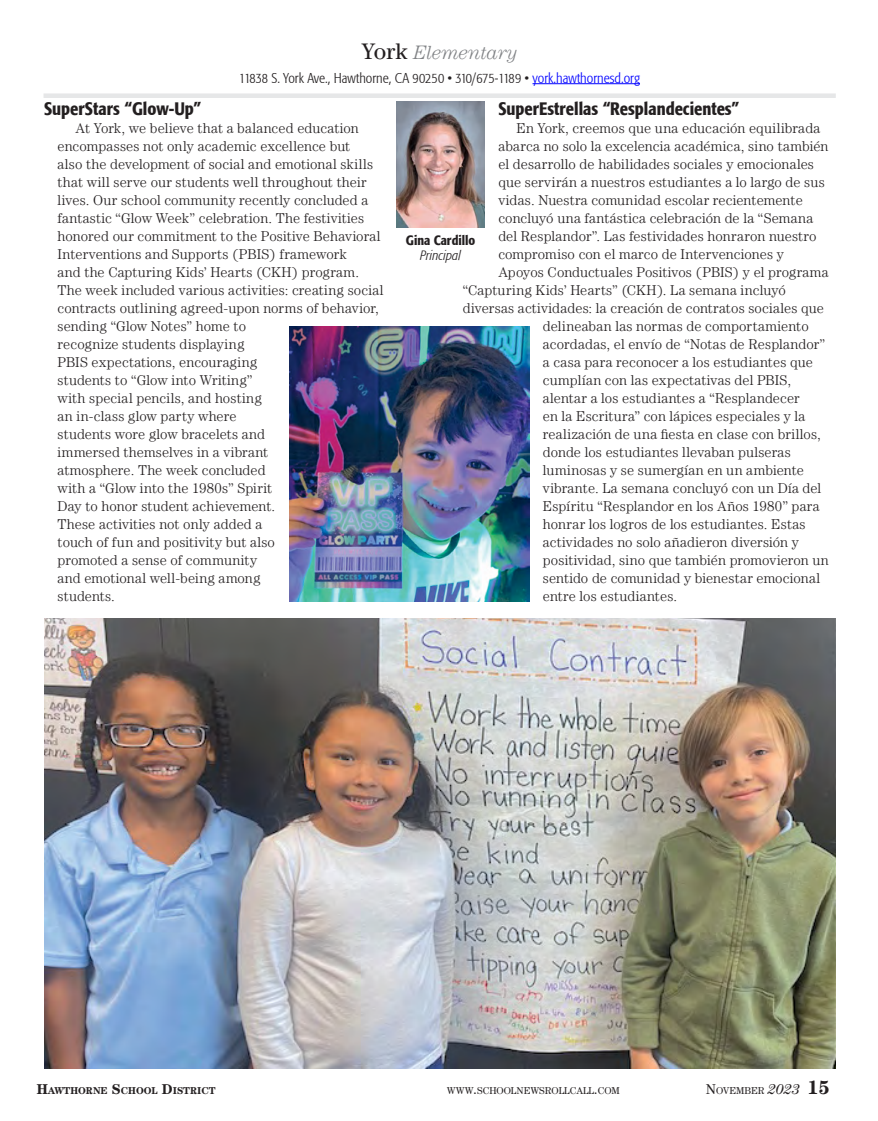
<style>
.page{position:relative;width:878px;height:1121px;background:#fff}
.page>*{position:absolute;margin:0;border:0;box-sizing:border-box;transform-origin:0 0}
.t1{font:italic 300 19.5px "Century LT";letter-spacing:-.005em;color:#808285}
.t2{font:500 condensed 18px "Formata";color:#231f20}
.t3{font:300 14.25px/18px "Century LT";letter-spacing:.01em;color:#231f20}
.t4{font:300 condensed 14.25px "Formata";color:#231f20}
.t5{font:500 condensed 13.5px "Formata";color:#231f20}
.t6{font:italic 300 condensed 13.5px "Formata";letter-spacing:.005em;color:#231f20}
.t7{font:10.05px "Century LT";color:#231f20}
.t8{font:700 10.05px "Century LT";color:#231f20}
.s1{font-weight:400;font-style:normal;font-size:22.5px;color:#231f20}
.s2{color:#00f}
.s3{font-size:14.25px}
.s4{font-style:italic;font-size:14.25px}
.s5{font-weight:700;font-size:19.5px}
</style>
<div class="page">
<div style="left:44px;top:93px;width:791px;height:5px;background:#e6e7e8"></div>
<hr style="left:532px;top:83px;width:108px;height:1px;background:#00f">
<img style="left:396px;top:102px;width:89px;height:126px">
<img style="left:289px;top:326px;width:240px;height:275px">
<img style="left:44px;top:618px;width:791px;height:450px">
<h1 class="t1" style="left:361px;top:41px;width:158px"><span class="s1">York</span> Elementary</h1>
<p class="t4" style="left:239px;top:69px;width:402px">11838 S. York Ave., Hawthorne, CA 90250 • 310/675-1189 • <span class="s2">york.hawthornesd.org</span></p>
<p class="t2" style="left:498px;top:98px;width:242px">SuperEstrellas “Resplandecientes”</p>
<p class="t3" style="left:516px;top:119px;width:305px">En York, creemos que una educación equilibrada</p>
<p class="t3" style="left:498px;top:137px;width:331px">abarca no solo la excelencia académica, sino también</p>
<p class="t3" style="left:498px;top:155px;width:317px">el desarrollo de habilidades sociales y emocionales</p>
<p class="t3" style="left:498px;top:173px;width:328px">que servirán a nuestros estudiantes a lo largo de sus</p>
<p class="t3" style="left:498px;top:191px;width:306px">vidas. Nuestra comunidad escolar recientemente</p>
<p class="t3" style="left:498px;top:209px;width:316px">concluyó una fantástica celebración de la “Semana</p>
<p class="t3" style="left:498px;top:227px;width:320px">del Resplandor”. Las festividades honraron nuestro</p>
<p class="t3" style="left:498px;top:245px;width:287px">compromiso con el marco de Intervenciones y</p>
<p class="t3" style="left:498px;top:263px;width:332px">Apoyos Conductuales Positivos (PBIS) y el programa</p>
<p class="t3" style="left:462px;top:281px;width:324px">“Capturing Kids’ Hearts” (CKH). La semana incluyó</p>
<p class="t3" style="left:462px;top:299px;width:363px">diversas actividades: la creación de contratos sociales que</p>
<p class="t3" style="left:543px;top:317px;width:267px">delineaban las normas de comportamiento</p>
<p class="t3" style="left:543px;top:335px;width:283px">acordadas, el envío de “Notas de Resplandor”</p>
<p class="t3" style="left:543px;top:353px;width:271px">a casa para reconocer a los estudiantes que</p>
<p class="t3" style="left:543px;top:371px;width:250px">cumplían con las expectativas del PBIS,</p>
<p class="t3" style="left:543px;top:389px;width:258px">alentar a los estudiantes a “Resplandecer</p>
<p class="t3" style="left:543px;top:407px;width:264px">en la Escritura” con lápices especiales y la</p>
<p class="t3" style="left:543px;top:425px;width:279px">realización de una fiesta en clase con brillos,</p>
<p class="t3" style="left:543px;top:443px;width:249px">donde los estudiantes llevaban pulseras</p>
<p class="t3" style="left:543px;top:461px;width:263px">luminosas y se sumergían en un ambiente</p>
<p class="t3" style="left:543px;top:479px;width:280px">vibrante. La semana concluyó con un Día del</p>
<p class="t3" style="left:543px;top:497px;width:278px">Espíritu “Resplandor en los Años 1980” para</p>
<p class="t3" style="left:543px;top:515px;width:264px">honrar los logros de los estudiantes. Estas</p>
<p class="t3" style="left:543px;top:533px;width:257px">actividades no solo añadieron diversión y</p>
<p class="t3" style="left:543px;top:551px;width:287px">positividad, sino que también promovieron un</p>
<p class="t3" style="left:543px;top:569px;width:279px">sentido de comunidad y bienestar emocional</p>
<p class="t3" style="left:543px;top:587px;width:136px">entre los estudiantes.</p>
<p class="t2" style="left:44px;top:98px;width:159px">SuperStars “Glow-Up”</p>
<p class="t3" style="left:58px;top:119px;width:327px;text-indent:18px">At York, we believe that a balanced education encompasses not only academic excellence but<br>also the development of social and emotional skills that will serve our students well throughout their lives. Our school community recently concluded a fantastic “Glow Week” celebration. The festivities honored our commitment to the Positive Behavioral Interventions and Supports (PBIS) framework<br>and the Capturing Kids’ Hearts (CKH) program.<br>The week included various activities: creating social contracts outlining agreed-upon norms of behavior, sending “Glow Notes” home to<br>recognize students displaying<br>PBIS expectations, encouraging<br>students to “Glow into Writing”<br>with special pencils, and hosting<br>an in-class glow party where<br>students wore glow bracelets and<br>immersed themselves in a vibrant<br>atmosphere. The week concluded<br>with a “Glow into the 1980s” Spirit<br>Day to honor student achievement.<br>These activities not only added a<br>touch of fun and positivity but also<br>promoted a sense of community<br>and emotional well-being among<br>students.</p>
<p class="t5" style="left:406px;top:232px;width:71px">Gina Cardillo</p>
<p class="t6" style="left:420px;top:248px;width:42px">Principal</p>
<p class="t8" style="left:37px;top:1084px;width:180px"><span class="s3">H</span>AWTHORNE <span class="s3">S</span>CHOOL <span class="s3">D</span>ISTRICT</p>
<p class="t7" style="left:447px;top:1084px;width:174px">WWW<span class="s3">.</span>SCHOOLNEWSROLLCALL<span class="s3">.</span>COM</p>
<p class="t7" style="left:705px;top:1084px;width:126px"><span class="s3">N</span>OVEMBER <span class="s4">2023</span> <span class="s5">15</span></p>
</div>
